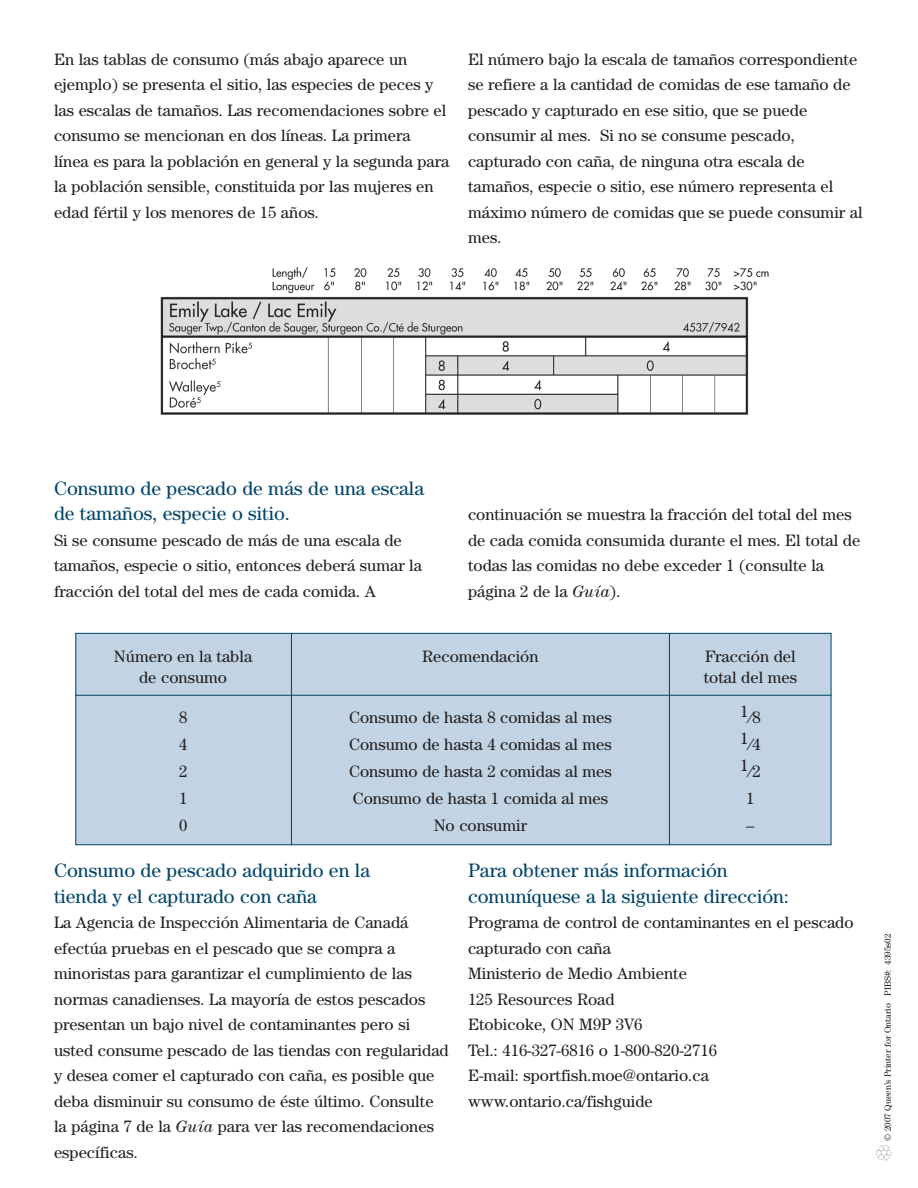
<style>
.page{position:relative;width:918px;height:1188px;background:#fff}
.page>*{position:absolute;margin:0;border:0;box-sizing:border-box;transform-origin:0 0}
.t1{font:19.5px/25.5px "Century";color:#00446a}
.t2{font:16.5px/25.5px "Century";color:#231f20}
.t3{font:9px "Century";color:#231f20}
.s1{font-style:italic}
</style>
<div class="page">
<img style="left:160px;top:267px;width:609px;height:148px">
<div style="left:76px;top:633px;width:755px;height:212px;background:#c2d4e3"></div>
<div style="left:75px;top:633px;width:756px;height:212px;border:1px solid #00446a"></div>
<hr style="left:291px;top:633px;width:1px;height:212px;background:#00446a">
<hr style="left:75px;top:695px;width:756px;height:1px;background:#00446a">
<hr style="left:669px;top:633px;width:1px;height:212px;background:#00446a">
<svg style="left:875px;top:1146px;width:17px;height:15px"></svg>
<p class="t2" style="left:54px;top:48px;width:397px">En las tablas de consumo (más abajo aparece un ejemplo) se presenta el sitio, las especies de peces y las escalas de tamaños. Las recomendaciones sobre el consumo se mencionan en dos líneas. La primera línea es para la población en general y la segunda para la población sensible, constituida por las mujeres en edad fértil y los menores de 15 años.</p>
<p class="t2" style="left:468px;top:48px;width:396px">El número bajo la escala de tamaños correspondiente se refiere a la cantidad de comidas de ese tamaño de pescado y capturado en ese sitio, que se puede consumir al mes. Si no se consume pescado, capturado con caña, de ninguna otra escala de tamaños, especie o sitio, ese número representa el máximo número de comidas que se puede consumir al mes.</p>
<p class="t1" style="left:54px;top:477px;width:372px">Consumo de pescado de más de una escala de tamaños, especie o sitio.</p>
<p class="t2" style="left:54px;top:529px;width:370px">Si se consume pescado de más de una escala de tamaños, especie o sitio, entonces deberá sumar la fracción del total del mes de cada comida. A</p>
<p class="t2" style="left:468px;top:503px;width:394px">continuación se muestra la fracción del total del mes de cada comida consumida durante el mes. El total de todas las comidas no debe exceder 1 (consulte la página 2 de la <span class="s1">Guía</span>).</p>
<p class="t2" style="left:114px;top:645px;width:140px">Número en la tabla</p>
<p class="t2" style="left:422px;top:645px;width:118px">Recomendación</p>
<p class="t2" style="left:705px;top:645px;width:92px">Fracción del</p>
<p class="t2" style="left:139px;top:666px;width:89px">de consumo</p>
<p class="t2" style="left:704px;top:666px;width:95px">total del mes</p>
<p class="t2" style="left:179px;top:706px;width:10px">8</p>
<p class="t2" style="left:349px;top:706px;width:264px">Consumo de hasta 8 comidas al mes</p>
<p class="t2" style="left:740px;top:706px;width:22px">1⁄8</p>
<p class="t2" style="left:179px;top:733px;width:10px">4</p>
<p class="t2" style="left:349px;top:733px;width:264px">Consumo de hasta 4 comidas al mes</p>
<p class="t2" style="left:740px;top:733px;width:22px">1⁄4</p>
<p class="t2" style="left:179px;top:760px;width:10px">2</p>
<p class="t2" style="left:349px;top:760px;width:264px">Consumo de hasta 2 comidas al mes</p>
<p class="t2" style="left:740px;top:760px;width:22px">1⁄2</p>
<p class="t2" style="left:179px;top:787px;width:10px">1</p>
<p class="t2" style="left:353px;top:787px;width:257px">Consumo de hasta 1 comida al mes</p>
<p class="t2" style="left:746px;top:787px;width:10px">1</p>
<p class="t2" style="left:179px;top:814px;width:10px">0</p>
<p class="t2" style="left:434px;top:814px;width:95px">No consumir</p>
<p class="t2" style="left:746px;top:814px;width:10px">–</p>
<p class="t1" style="left:54px;top:860px;width:318px">Consumo de pescado adquirido en la tienda y el capturado con caña</p>
<p class="t2" style="left:54px;top:911px;width:396px">La Agencia de Inspección Alimentaria de Canadá efectúa pruebas en el pescado que se compra a minoristas para garantizar el cumplimiento de las normas canadienses. La mayoría de estos pescados presentan un bajo nivel de contaminantes pero si usted consume pescado de las tiendas con regularidad y desea comer el capturado con caña, es posible que deba disminuir su consumo de éste último. Consulte la página 7 de la <span class="s1">Guía</span> para ver las recomendaciones específicas.</p>
<p class="t1" style="left:468px;top:860px;width:322px">Para obtener más información comuníquese a la siguiente dirección:</p>
<p class="t2" style="left:468px;top:911px;width:387px">Programa de control de contaminantes en el pescado capturado con caña<br>Ministerio de Medio Ambiente<br>125 Resources Road<br>Etobicoke, ON M9P 3V6<br>Tel.: 416-327-6816 o 1-800-820-2716<br>E-mail: sportfish.moe@ontario.ca www.ontario.ca/fishguide</p>
<p class="t3" style="left:885px;top:1141px;width:209px;rotate:-90deg">© 2007 Queen’s Printer for Ontario PIBS#: 4395s02</p>
</div>
